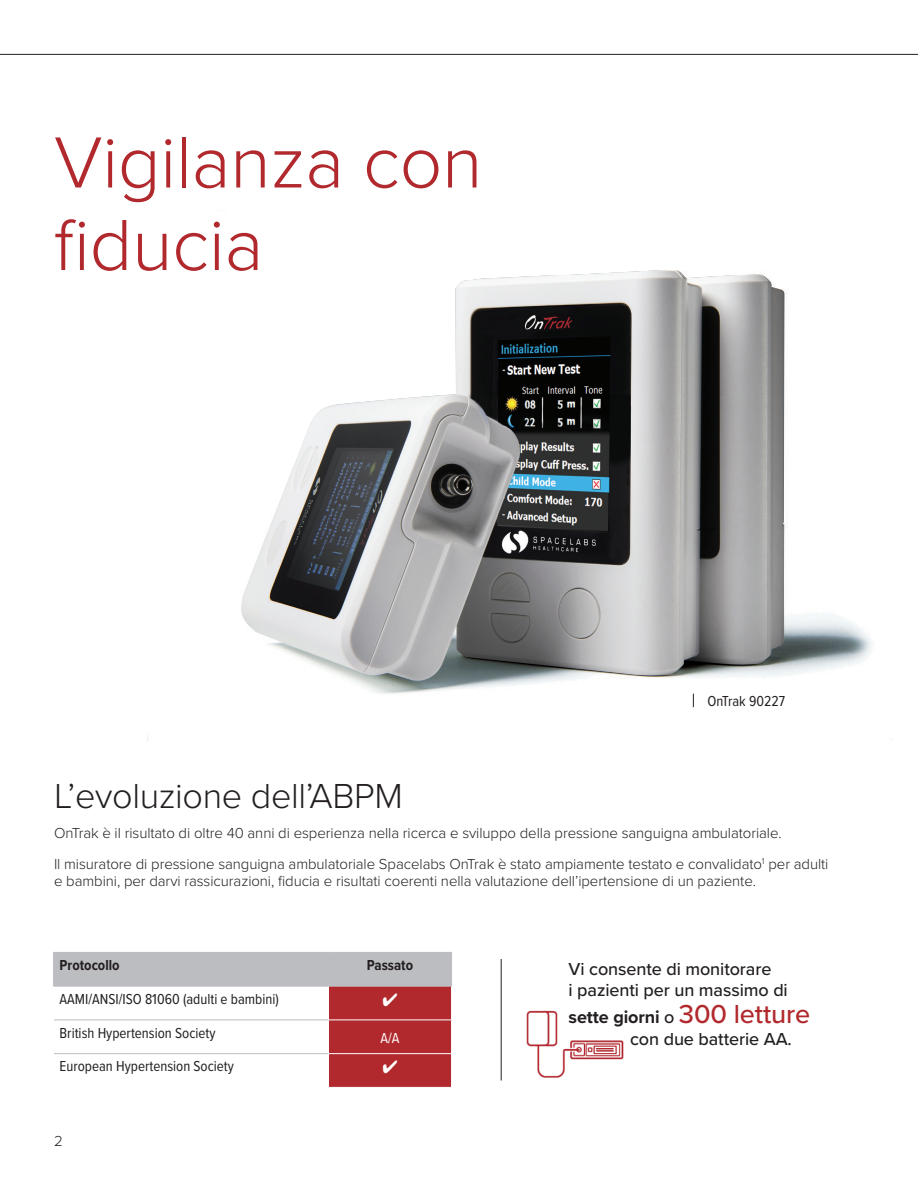
<style>
.page{position:relative;width:918px;height:1188px;background:#fff}
.page>*{position:absolute;margin:0;border:0;box-sizing:border-box;transform-origin:0 0}
.t1{font:300 75px/82.5px "Proxima Nova";letter-spacing:-.005em;color:#b1282d}
.t2{font:300 36px "Proxima Nova";letter-spacing:-.01em;color:#231f20}
.t3{font:500 18px/21.6px "Proxima Nova";letter-spacing:-.005em;color:#231f20}
.t4{font:300 15px/17.2px "Proxima Nova";letter-spacing:-.005em;color:#231f20}
.t5{font:15px "Proxima Nova Cond";color:#231f20}
.t6{font:700 15px "Proxima Nova Cond";color:#231f20}
.t7{font:15px "Proxima Nova Cond";color:#fff}
.s1{font-weight:700}
.s2{font-size:27px;color:#b1292c}
</style>
<div class="page">
<img style="left:500px;top:959px;width:69px;height:122px">
<img style="left:356px;top:292px;width:516px;height:416px">
<img style="left:241px;top:270px;width:544px;height:413px">
<hr style="left:0;top:54px;width:918px;height:1px;background:#231f20">
<hr style="left:53px;top:952px;width:275px;height:1px;background:#bcbdc0">
<hr style="left:53px;top:953px;width:1px;height:33px;background:#bcbdc0">
<hr style="left:53px;top:986px;width:275px;height:1px;background:#bcbdc0">
<hr style="left:501px;top:959px;width:1px;height:122px;background:#231f20">
<svg style="left:693px;top:694px;width:1px;height:13px"></svg>
<svg style="left:569px;top:1040px;width:55px;height:20px"></svg>
<svg style="left:54px;top:952px;width:398px;height:135px"></svg>
<p class="t1" style="left:54px;top:117px;width:430px">Vigilanza con fiducia</p>
<p class="t5" style="left:707px;top:689px;width:79px">OnTrak 90227</p>
<p class="t2" style="left:54px;top:769px;width:350px">L’evoluzione dell’ABPM</p>
<p class="t4" style="left:54px;top:824px;width:729px">OnTrak è il risultato di oltre 40 anni di esperienza nella ricerca e sviluppo della pressione sanguigna ambulatoriale.</p>
<p class="t4" style="left:54px;top:855px;width:776px">Il misuratore di pressione sanguigna ambulatoriale Spacelabs OnTrak è stato ampiamente testato e convalidato<sup>1</sup> per adulti e bambini, per darvi rassicurazioni, fiducia e risultati coerenti nella valutazione dell’ipertensione di un paziente.</p>
<p class="t6" style="left:60px;top:954px;width:62px">Protocollo</p>
<p class="t6" style="left:367px;top:954px;width:48px">Passato</p>
<p class="t5" style="left:60px;top:988px;width:221px">AAMI/ANSI/ISO 81060 (adulti e bambini)</p>
<p class="t5" style="left:60px;top:1022px;width:158px">British Hypertension Society</p>
<p class="t7" style="left:381px;top:1027px;width:21px">A/A</p>
<p class="t5" style="left:60px;top:1055px;width:176px">European Hypertension Society</p>
<p class="t4" style="left:54px;top:1131px;width:10px">2</p>
<p class="t3" style="left:569px;top:957px;width:221px">Vi consente di monitorare<br>i pazienti per un massimo di</p>
<p class="t3" style="left:630px;top:1006px;width:182px;text-indent:-62px"><span class="s1">sette giorni</span> o <span class="s2">300 letture </span>con due batterie AA.</p>
</div>
